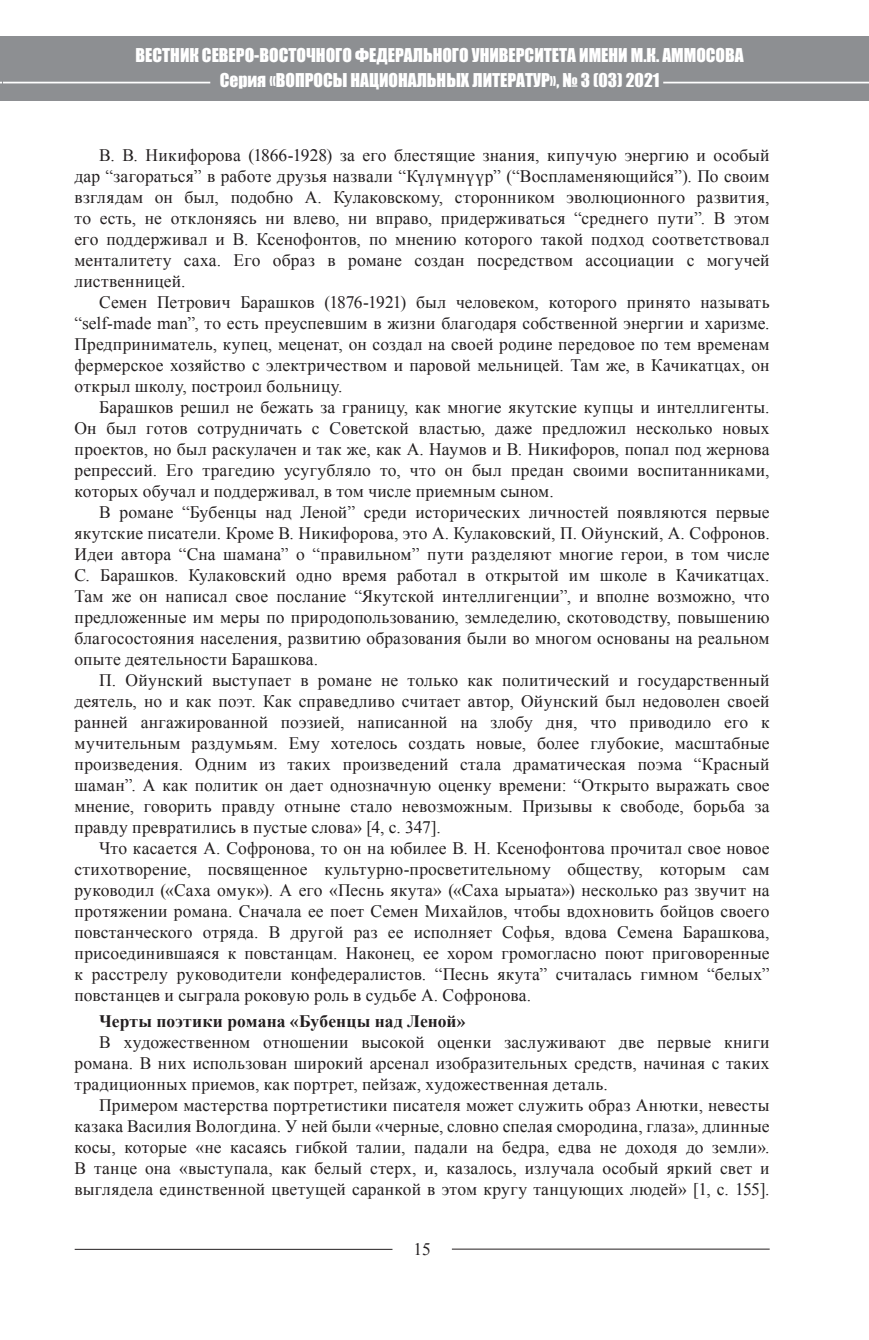
<style>
.page{position:relative;width:869px;height:1340px;background:#fff}
.page>*{position:absolute;margin:0;border:0;box-sizing:border-box;transform-origin:0 0}
.t1{font:17.5px/21px "Times New Roman";letter-spacing:.01em;color:#231f20;text-align:justify}
.t2{font:17.5px/24.5px "Impact";color:#fff}
.t3{font:700 17.5px "Times New Roman";letter-spacing:.005em;color:#231f20}
</style>
<div class="page">
<div style="left:1px;top:36px;width:867px;height:64px;background:#8d8f92"></div>
<hr style="left:1px;top:82px;width:209px;height:1px;background:#fff">
<hr style="left:663px;top:82px;width:205px;height:1px;background:#fff">
<hr style="left:0;top:36px;width:2px;height:64px;background:#8d8f92">
<hr style="left:75px;top:1248px;width:317px;height:1px;background:#231f20">
<hr style="left:451px;top:1248px;width:318px;height:1px;background:#231f20">
<p class="t2" style="left:135px;top:43px;width:399px">Вестник СЕВЕРО-ВОСТОЧНОГО ФЕДЕРАЛЬНОГО УНИВЕРСИТЕТ</p>
<p class="t2" style="left:220px;top:43px;width:525px;text-indent:347px">А ИМЕНИ М.К. АММОСОВА<br>Серия «ВОПРОСЫ НАЦИОНАЛЬНЫХ ЛИТЕРАТУР», № 3 (03) 2021</p>
<p class="t1" style="left:74px;top:144px;width:696px;text-indent:25px">В. В. Никифорова (1866-1928) за его блестящие знания, кипучую энергию и особый дар “загораться” в работе друзья назвали “Күлүмнүүр” (“Воспламеняющийся”). По своим взглядам он был, подобно А. Кулаковскому, сторонником эволюционного развития, то есть, не отклоняясь ни влево, ни вправо, придерживаться “среднего пути”. В этом его поддерживал и В. Ксенофонтов, по мнению которого такой подход соответствовал менталитету саха. Его образ в романе создан посредством ассоциации с могучей лиственницей.</p>
<p class="t1" style="left:74px;top:291px;width:696px;text-indent:25px">Семен Петрович Барашков (1876-1921) был человеком, которого принято называть “self-made man”, то есть преуспевшим в жизни благодаря собственной энергии и харизме.<br>Предприниматель, купец, меценат, он создал на своей родине передовое по тем временам фермерское хозяйство с электричеством и паровой мельницей. Там же, в Качикатцах, он открыл школу, построил больницу.</p>
<p class="t1" style="left:74px;top:396px;width:696px;text-indent:25px">Барашков решил не бежать за границу, как многие якутские купцы и интеллигенты.<br>Он был готов сотрудничать с Советской властью, даже предложил несколько новых проектов, но был раскулачен и так же, как А. Наумов и В. Никифоров, попал под жернова репрессий. Его трагедию усугубляло то, что он был предан своими воспитанниками, которых обучал и поддерживал, в том числе приемным сыном.</p>
<p class="t1" style="left:74px;top:501px;width:696px;text-indent:25px">В романе “Бубенцы над Леной” среди исторических личностей появляются первые якутские писатели. Кроме В. Никифорова, это А. Кулаковский, П. Ойунский, А. Софронов.<br>Идеи автора “Сна шамана” о “правильном” пути разделяют многие герои, в том числе С. Барашков. Кулаковский одно время работал в открытой им школе в Качикатцах.<br>Там же он написал свое послание “Якутской интеллигенции”, и вполне возможно, что предложенные им меры по природопользованию, земледелию, скотоводству, повышению благосостояния населения, развитию образования были во многом основаны на реальном опыте деятельности Барашкова.</p>
<p class="t1" style="left:74px;top:669px;width:696px;text-indent:25px">П. Ойунский выступает в романе не только как политический и государственный деятель, но и как поэт. Как справедливо считает автор, Ойунский был недоволен своей ранней ангажированной поэзией, написанной на злобу дня, что приводило его к мучительным раздумьям. Ему хотелось создать новые, более глубокие, масштабные произведения. Одним из таких произведений стала драматическая поэма “Красный шаман”. А как политик он дает однозначную оценку времени: “Открыто выражать свое мнение, говорить правду отныне стало невозможным. Призывы к свободе, борьба за правду превратились в пустые слова» [4, c. 347].</p>
<p class="t1" style="left:74px;top:837px;width:696px;text-indent:25px">Что касается А. Софронова, то он на юбилее В. Н. Ксенофонтова прочитал свое новое стихотворение, посвященное культурно-просветительному обществу, которым сам руководил («Саха омук»). А его «Песнь якута» («Саха ырыата») несколько раз звучит на протяжении романа. Сначала ее поет Семен Михайлов, чтобы вдохновить бойцов своего повстанческого отряда. В другой раз ее исполняет Софья, вдова Семена Барашкова, присоединившаяся к повстанцам. Наконец, ее хором громогласно поют приговоренные к расстрелу руководители конфедералистов. “Песнь якута” считалась гимном “белых” повстанцев и сыграла роковую роль в судьбе А. Софронова.</p>
<p class="t3" style="left:99px;top:1009px;width:368px">Черты поэтики романа «Бубенцы над Леной»</p>
<p class="t1" style="left:74px;top:1031px;width:696px;text-indent:25px">В художественном отношении высокой оценки заслуживают две первые книги романа. В них использован широкий арсенал изобразительных средств, начиная с таких традиционных приемов, как портрет, пейзаж, художественная деталь.</p>
<p class="t1" style="left:74px;top:1094px;width:696px;text-indent:25px">Примером мастерства портретистики писателя может служить образ Анютки, невесты казака Василия Вологдина. У ней были «черные, словно спелая смородина, глаза», длинные косы, которые «не касаясь гибкой талии, падали на бедра, едва не доходя до земли».<br>В танце она «выступала, как белый стерх, и, казалось, излучала особый яркий свет и выглядела единственной цветущей саранкой в этом кругу танцующих людей» [1, c. 155].</p>
<p class="t1" style="left:413px;top:1238px;width:19px">15</p>
</div>
